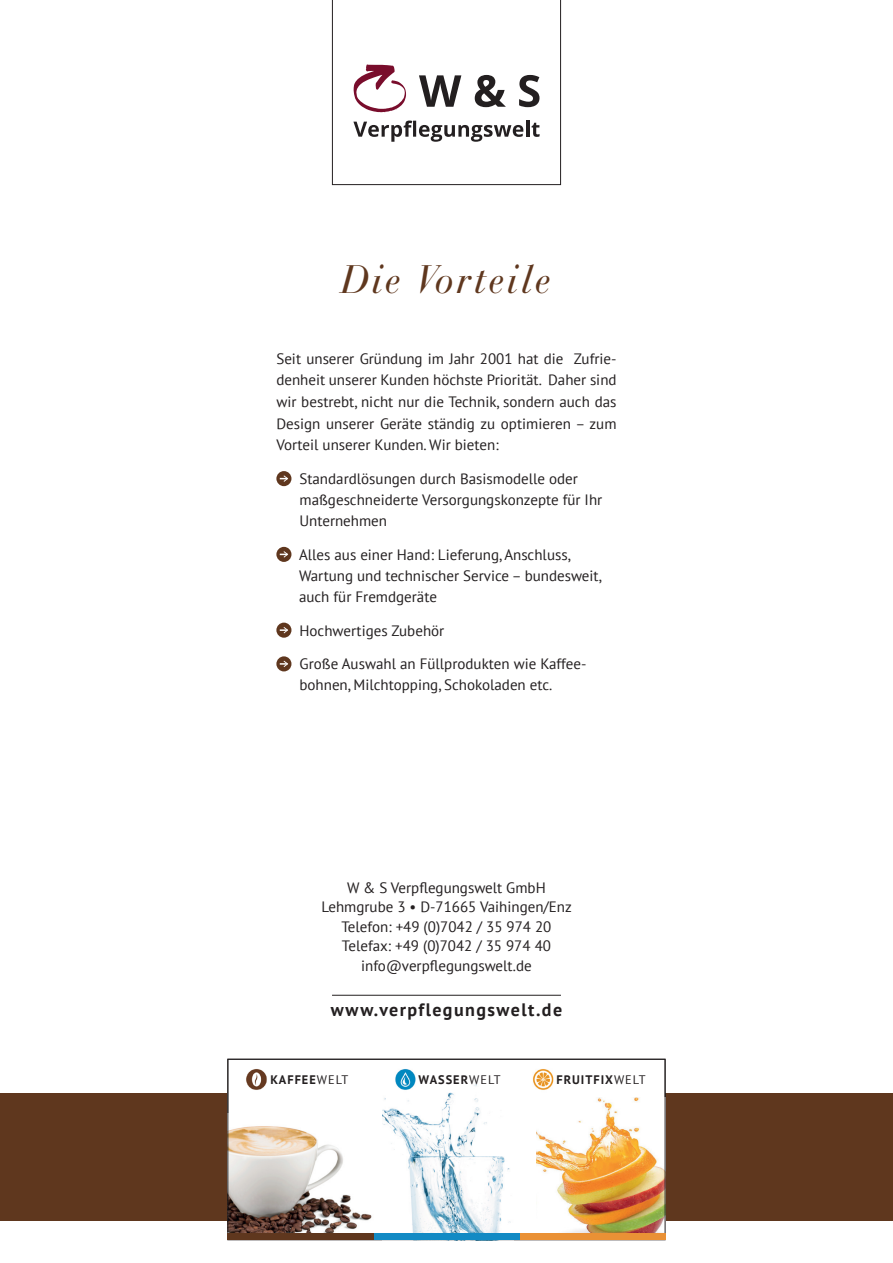
<style>
.page{position:relative;width:893px;height:1263px;background:#fff}
.page>*{position:absolute;margin:0;border:0;box-sizing:border-box;transform-origin:0 0}
.t1{font:italic 42px "Bauer Bodoni BT";letter-spacing:.08em;color:#5f371e}
.t2{font:700 18px "PT Sans";letter-spacing:.08em;color:#231f20}
.t3{font:15px/21px "PT Sans";color:#231f20}
.t4{font:700 12.3px "PT Sans";letter-spacing:.08em;color:#231f20}
.s1{font-weight:400}
</style>
<div class="page">
<svg style="left:332px;top:0;width:229px;height:185px"></svg>
<div style="left:0;top:1093px;width:893px;height:127px;background:#5f371e"></div>
<div style="left:228px;top:1059px;width:437px;height:180px;background:#fff"></div>
<img style="left:229px;top:1126px;width:143px;height:107px">
<img style="left:537px;top:1098px;width:126px;height:135px">
<img style="left:382px;top:1083px;width:129px;height:150px">
<img style="left:246px;top:1069px;width:21px;height:21px">
<img style="left:392px;top:1069px;width:26px;height:24px">
<img style="left:532px;top:1069px;width:22px;height:21px">
<div style="left:519px;top:1233px;width:146px;height:7px;background:#ea9135"></div>
<div style="left:373px;top:1233px;width:146px;height:7px;background:#128ac4"></div>
<div style="left:227px;top:1233px;width:146px;height:7px;background:#5f371e"></div>
<div style="left:276px;top:471px;width:15px;height:15px;background:#5f371e;border-radius:50%"></div>
<svg style="left:280px;top:475px;width:8px;height:7px"></svg>
<div style="left:276px;top:547px;width:15px;height:15px;background:#5f371e;border-radius:50%"></div>
<svg style="left:280px;top:551px;width:8px;height:7px"></svg>
<div style="left:276px;top:623px;width:15px;height:15px;background:#5f371e;border-radius:50%"></div>
<svg style="left:280px;top:627px;width:8px;height:6px"></svg>
<div style="left:276px;top:656px;width:15px;height:15px;background:#5f371e;border-radius:50%"></div>
<svg style="left:280px;top:661px;width:8px;height:6px"></svg>
<hr style="left:332px;top:995px;width:229px;height:1px;background:#231f20">
<h1 class="t1" style="left:342px;top:254px;width:210px">Die Vorteile</h1>
<p class="t3" style="left:276px;top:347px;width:342px;line-height:21.6px;text-align:justify">Seit unserer Gründung im Jahr 2001 hat die Zufrie&shy;denheit unserer Kunden höchste Priorität. Daher sind wir bestrebt, nicht nur die Technik, sondern auch das Design unserer Geräte ständig zu optimieren – zum Vorteil unserer Kunden. Wir bieten:</p>
<p class="t3" style="left:299px;top:468px;width:304px">Standardlösungen durch Basismodelle oder maßgeschneiderte Versorgungskonzepte für Ihr<br>Unternehmen</p>
<p class="t3" style="left:299px;top:544px;width:304px">Alles aus einer Hand: Lieferung, Anschluss,<br>Wartung und technischer Service – bundesweit, auch für Fremdgeräte</p>
<p class="t3" style="left:299px;top:619px;width:146px">Hochwertiges Zubehör</p>
<p class="t3" style="left:299px;top:653px;width:288px">Große Auswahl an Füllprodukten wie Kaffee&shy;bohnen, Milchtopping, Schokoladen etc.</p>
<p class="t3" style="left:322px;top:877px;width:252px;line-height:19.5px;text-align:center">W &amp; S Verpflegungswelt GmbH<br>Lehmgrube 3 • D-71665 Vaihingen/Enz<br>Telefon: +49 (0)7042 / 35 974 20<br>Telefax: +49 (0)7042 / 35 974 40 info@verpflegungswelt.de</p>
<p class="t2" style="left:331px;top:997px;width:233px">www.verpflegungswelt.de</p>
<p class="t4" style="left:271px;top:1071px;width:79px">KAFFEE<span class="s1">WELT</span></p>
<p class="t4" style="left:419px;top:1071px;width:84px">WASSER<span class="s1">WELT</span></p>
<p class="t4" style="left:556px;top:1071px;width:91px">FRUITFIX<span class="s1">WELT</span></p>
</div>
